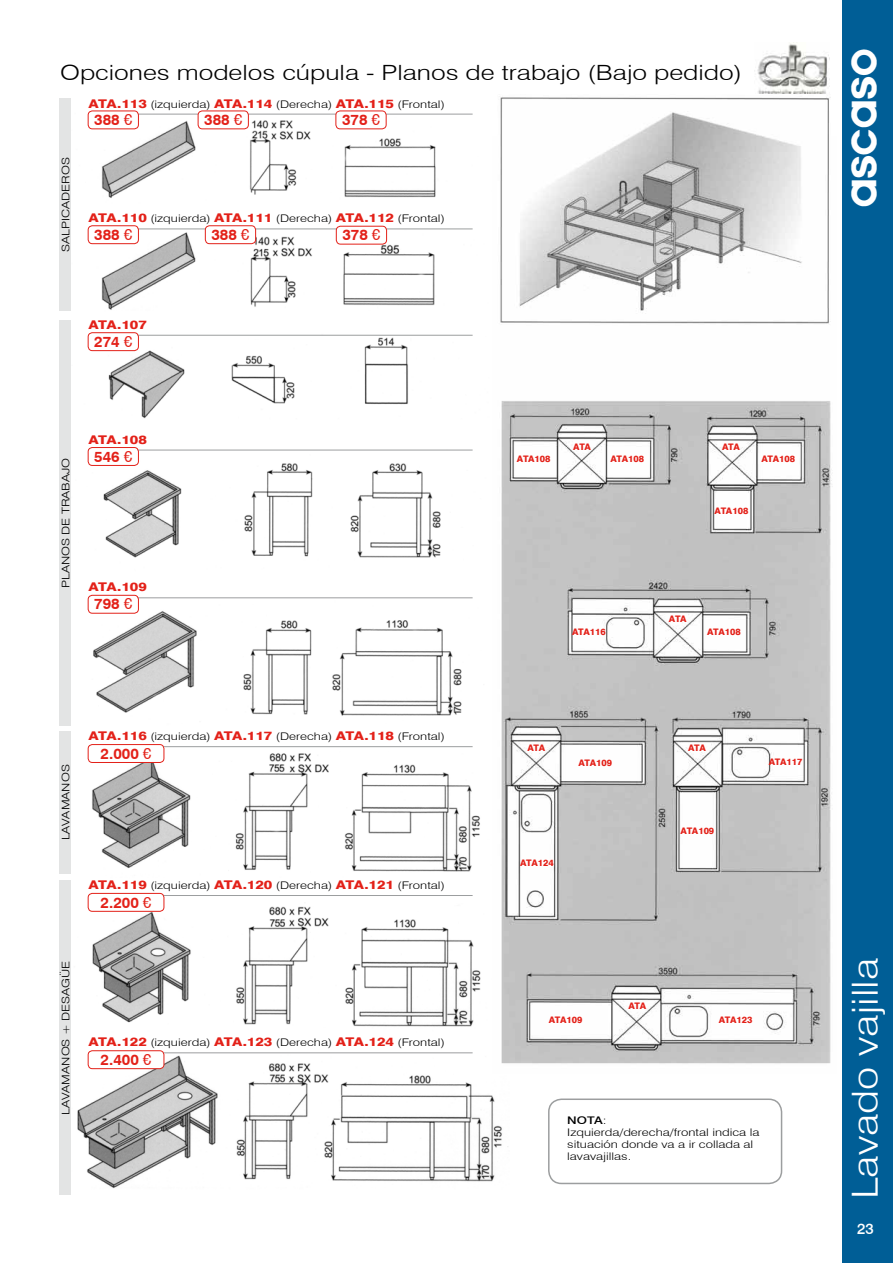
<style>
.page{position:relative;width:893px;height:1263px;background:#fff}
.page>*{position:absolute;margin:0;border:0;box-sizing:border-box;transform-origin:0 0}
.t1{font:300 36px "Swiss 721 BT";color:#fff;scale:1.15 1}
.t2{font:36px "ASCAS Ologotype";letter-spacing:-.03em;color:#fff}
.t3{font:300 21px "Swiss 721 BT";color:#000;scale:1.25 1}
.t4{font:700 15px "Swiss 721 BT";color:#e32119}
.t5{font:500 15px "Swiss 721 BT";color:#fff}
.t6{font:800 12px "Swiss 721 BT";letter-spacing:-.02em;color:#e32119;scale:1.2 1}
.t7{font:300 10.5px/12px "Swiss 721 BT";color:#000;scale:1.25 1}
.t8{font:800 9px "Swiss 721 BT";letter-spacing:-.02em;color:#e32119}
.s1{font-weight:800;font-size:12px;color:#e32119}
.s2{font-weight:400}
.s3{font-weight:500}
</style>
<div class="page">
<div style="left:842px;top:0;width:51px;height:1263px;background:#005e96"></div>
<img style="left:754px;top:43px;width:75px;height:51px">
<div style="left:548px;top:1098px;width:234px;height:86px;border:2px solid #9c9e9f;border-radius:13px"></div>
<img style="left:60px;top:110px;width:448px;height:1085px">
<img style="left:492px;top:136px;width:340px;height:938px">
<img style="left:497px;top:97px;width:333px;height:232px">
<hr style="left:88px;top:1052px;width:385px;height:1px;background:#9c9e9f">
<hr style="left:88px;top:895px;width:385px;height:1px;background:#9c9e9f">
<hr style="left:88px;top:746px;width:385px;height:1px;background:#9c9e9f">
<hr style="left:88px;top:598px;width:385px;height:1px;background:#9c9e9f">
<hr style="left:88px;top:450px;width:385px;height:1px;background:#9c9e9f">
<hr style="left:88px;top:335px;width:385px;height:1px;background:#9c9e9f">
<hr style="left:88px;top:229px;width:385px;height:1px;background:#9c9e9f">
<hr style="left:88px;top:114px;width:385px;height:1px;background:#9c9e9f">
<div style="left:60px;top:99px;width:11px;height:212px;background:#e3e4e4"></div>
<div style="left:60px;top:320px;width:11px;height:406px;background:#e3e4e4"></div>
<div style="left:60px;top:731px;width:11px;height:142px;background:#e3e4e4"></div>
<div style="left:60px;top:880px;width:11px;height:314px;background:#e3e4e4"></div>
<div style="left:88px;top:111px;width:50px;height:18px;background:#fff;border-radius:4px"></div>
<div style="left:88px;top:111px;width:51px;height:18px;border:1px solid #e32119;border-radius:4px"></div>
<div style="left:198px;top:111px;width:50px;height:18px;background:#fff;border-radius:4px"></div>
<div style="left:198px;top:111px;width:51px;height:18px;border:1px solid #e32119;border-radius:4px"></div>
<div style="left:336px;top:111px;width:50px;height:18px;background:#fff;border-radius:4px"></div>
<div style="left:335px;top:111px;width:52px;height:18px;border:1px solid #e32119;border-radius:4px"></div>
<div style="left:88px;top:226px;width:50px;height:18px;background:#fff;border-radius:4px"></div>
<div style="left:88px;top:225px;width:51px;height:19px;border:1px solid #e32119;border-radius:4px"></div>
<div style="left:205px;top:226px;width:51px;height:18px;background:#fff;border-radius:4px"></div>
<div style="left:205px;top:225px;width:51px;height:19px;border:1px solid #e32119;border-radius:4px"></div>
<div style="left:336px;top:226px;width:51px;height:18px;background:#fff;border-radius:4px"></div>
<div style="left:336px;top:226px;width:51px;height:18px;border:1px solid #e32119;border-radius:4px"></div>
<div style="left:88px;top:744px;width:76px;height:18px;background:#fff;border-radius:4px"></div>
<div style="left:88px;top:744px;width:76px;height:19px;border:1px solid #e32119;border-radius:4px"></div>
<div style="left:88px;top:893px;width:76px;height:18px;background:#fff;border-radius:4px"></div>
<div style="left:88px;top:893px;width:76px;height:19px;border:1px solid #e32119;border-radius:4px"></div>
<div style="left:88px;top:1051px;width:76px;height:18px;background:#fff;border-radius:4px"></div>
<div style="left:88px;top:1050px;width:76px;height:19px;border:1px solid #e32119;border-radius:4px"></div>
<div style="left:88px;top:333px;width:50px;height:18px;background:#fff;border-radius:4px"></div>
<div style="left:88px;top:332px;width:51px;height:19px;border:1px solid #e32119;border-radius:4px"></div>
<div style="left:88px;top:447px;width:50px;height:18px;background:#fff;border-radius:4px"></div>
<div style="left:88px;top:447px;width:51px;height:19px;border:1px solid #e32119;border-radius:4px"></div>
<div style="left:88px;top:595px;width:50px;height:18px;background:#fff;border-radius:4px"></div>
<div style="left:88px;top:595px;width:51px;height:19px;border:1px solid #e32119;border-radius:4px"></div>
<h2 class="t3" style="left:60px;top:60px;width:547px">Opciones modelos cúpula - Planos de trabajo (Bajo pedido)</h2>
<p class="t7" style="left:88px;top:98px;width:287px"><span class="s1">ATA.113</span> (izquierda) <span class="s1">ATA.114</span> (Derecha) <span class="s1">ATA.115</span> (Frontal)</p>
<p class="t7" style="left:60px;top:252px;width:77px;rotate:-90deg">SALPICADEROS</p>
<h3 class="t4" style="left:94px;top:111px;width:40px">388 <span class="s2">€</span></h3>
<h3 class="t4" style="left:204px;top:111px;width:40px">388 <span class="s2">€</span></h3>
<h3 class="t4" style="left:342px;top:111px;width:40px">378 <span class="s2">€</span></h3>
<p class="t7" style="left:88px;top:213px;width:287px"><span class="s1">ATA.110</span> (izquierda) <span class="s1">ATA.111</span> (Derecha) <span class="s1">ATA.112</span> (Frontal)</p>
<h3 class="t4" style="left:94px;top:225px;width:40px">388 <span class="s2">€</span></h3>
<h3 class="t4" style="left:211px;top:225px;width:40px">388 <span class="s2">€</span></h3>
<h3 class="t4" style="left:342px;top:226px;width:40px">378 <span class="s2">€</span></h3>
<p class="t6" style="left:88px;top:317px;width:50px">ATA.107</p>
<h3 class="t4" style="left:94px;top:332px;width:40px">274 <span class="s2">€</span></h3>
<p class="t7" style="left:60px;top:588px;width:106px;rotate:-90deg">PLANOS DE TRABAJO</p>
<p class="t6" style="left:88px;top:432px;width:50px">ATA.108</p>
<h3 class="t4" style="left:94px;top:447px;width:40px">546 <span class="s2">€</span></h3>
<p class="t6" style="left:88px;top:580px;width:50px">ATA.109</p>
<h3 class="t4" style="left:94px;top:595px;width:40px">798 <span class="s2">€</span></h3>
<p class="t7" style="left:60px;top:840px;width:62px;rotate:-90deg">LAVAMANOS</p>
<p class="t7" style="left:88px;top:730px;width:287px"><span class="s1">ATA.116</span> (izquierda) <span class="s1">ATA.117</span> (Derecha) <span class="s1">ATA.118</span> (Frontal)</p>
<h3 class="t4" style="left:101px;top:744px;width:52px">2.000 <span class="s2">€</span></h3>
<p class="t7" style="left:88px;top:879px;width:287px"><span class="s1">ATA.119</span> (izquierda) <span class="s1">ATA.120</span> (Derecha) <span class="s1">ATA.121</span> (Frontal)</p>
<h3 class="t4" style="left:101px;top:893px;width:52px">2.200 <span class="s2">€</span></h3>
<p class="t7" style="left:60px;top:1114px;width:125px;rotate:-90deg">LAVAMANOS + DESAGÜE</p>
<p class="t7" style="left:88px;top:1036px;width:287px"><span class="s1">ATA.122</span> (izquierda) <span class="s1">ATA.123</span> (Derecha) <span class="s1">ATA.124</span> (Frontal)</p>
<h3 class="t4" style="left:101px;top:1050px;width:52px">2.400 <span class="s2">€</span></h3>
<p class="t8" style="left:517px;top:453px;width:35px">ATA108</p>
<p class="t8" style="left:573px;top:441px;width:19px">ATA</p>
<p class="t8" style="left:722px;top:441px;width:19px">ATA</p>
<p class="t8" style="left:610px;top:453px;width:35px">ATA108</p>
<p class="t8" style="left:761px;top:453px;width:35px">ATA108</p>
<p class="t8" style="left:715px;top:505px;width:35px">ATA108</p>
<p class="t8" style="left:669px;top:614px;width:19px">ATA</p>
<p class="t8" style="left:572px;top:626px;width:35px">ATA116</p>
<p class="t8" style="left:707px;top:626px;width:35px">ATA108</p>
<p class="t8" style="left:527px;top:742px;width:19px">ATA</p>
<p class="t8" style="left:688px;top:742px;width:19px">ATA</p>
<p class="t8" style="left:579px;top:757px;width:35px">ATA109</p>
<p class="t8" style="left:520px;top:857px;width:35px">ATA124</p>
<p class="t8" style="left:681px;top:825px;width:35px">ATA109</p>
<p class="t8" style="left:769px;top:756px;width:35px">ATA117</p>
<p class="t8" style="left:628px;top:1001px;width:19px">ATA</p>
<p class="t8" style="left:549px;top:1014px;width:35px">ATA109</p>
<p class="t8" style="left:719px;top:1014px;width:35px">ATA123</p>
<p class="t7" style="left:567px;top:1114px;width:155px"><span class="s3">NOTA</span>:<br>Izquierda/derecha/frontal indica la situación donde va a ir collada al lavavajillas.</p>
<h1 class="t2" style="left:844px;top:208px;width:162px;rotate:-90deg">ascaso</h1>
<h1 class="t1" style="left:843px;top:1199px;width:211px;rotate:-90deg">Lavado vajilla</h1>
<h3 class="t5" style="left:857px;top:1219px;width:18px">23</h3>
</div>
